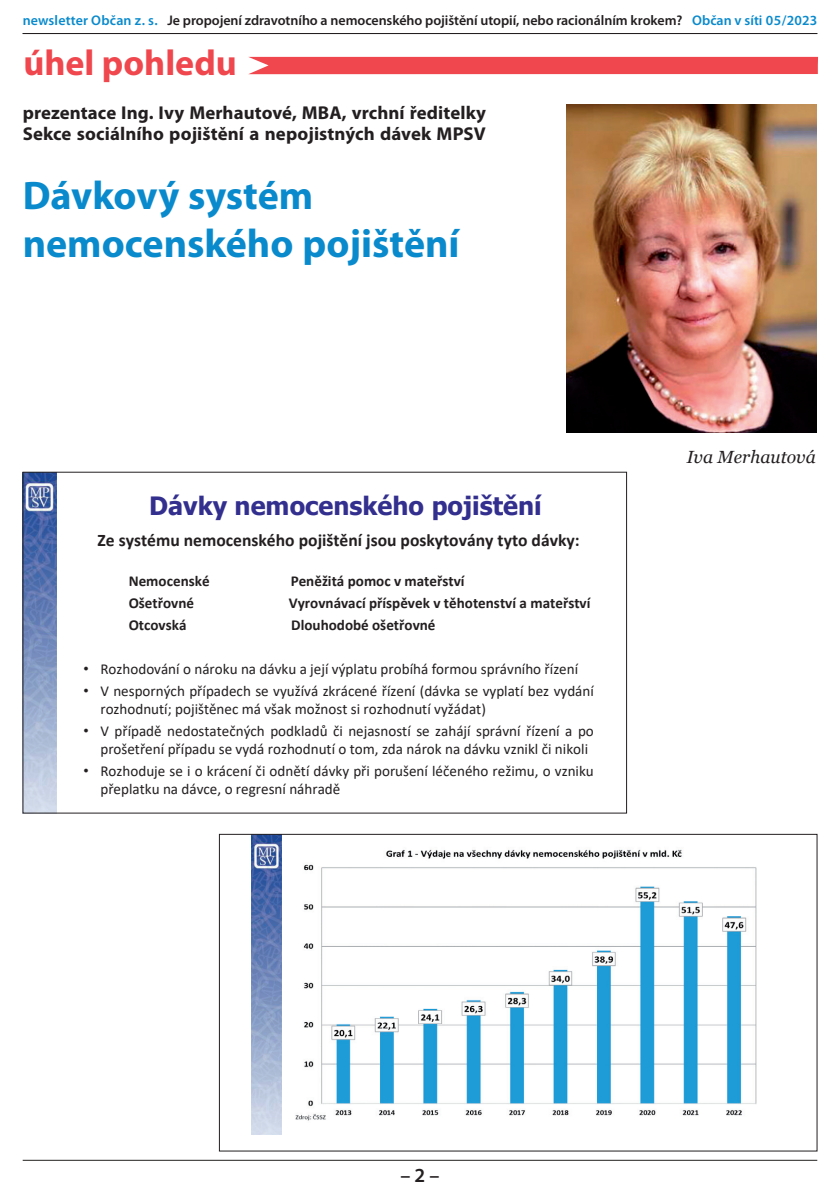
<style>
.page{position:relative;width:840px;height:1191px;background:#fff}
.page>*{position:absolute;margin:0;border:0;box-sizing:border-box;transform-origin:0 0}
.t1{font:700 40px/48px "Myriad Pro";color:#098acd}
.t2{font:700 36px "Myriad Pro";color:#ef474d}
.t3{font:700 25.2px "Tahoma";color:#332f8e}
.t4{font:600 20px "Myriad Pro";color:#231f20}
.t5{font:700 18.6px/20.8px "Myriad Pro";letter-spacing:.005em;color:#231f20}
.t6{font:700 17.6px "Calibri";color:#231f20}
.t7{font:italic 17.6px "Georgia";color:#231f20}
.t8{font:15.2px/18.2px "Calibri";color:#231f20}
.t9{font:700 15.2px "Calibri";color:#231f20}
.t10{font:600 14px "Myriad Pro";letter-spacing:-.005em;color:#231f20}
.s1{color:#098acd}
.s2{font-family:"Arial"}
</style>
<div class="page">
<hr style="left:23px;top:1159px;width:793px;height:1px;background:#231f20">
<hr style="left:23px;top:33px;width:793px;height:1px;background:#231f20">
<div style="left:249px;top:57px;width:568px;height:17px;background:#ef474d"></div>
<img style="left:566px;top:105px;width:250px;height:327px">
<img style="left:25px;top:474px;width:32px;height:337px">
<img style="left:251px;top:836px;width:30px;height:298px">
<img style="left:295px;top:849px;width:462px;height:272px">
<p class="t10" style="left:23px;top:12px;width:795px"><span class="s1">newsletter Občan z. s.</span> Je propojení zdravotního a nemocenského pojištění utopií, nebo racionálním krokem? <span class="s1">Občan v síti 05/2023</span></p>
<h2 class="t2" style="left:23px;top:40px;width:215px">úhel pohledu</h2>
<p class="t5" style="left:23px;top:102px;width:464px">prezentace Ing. Ivy Merhautové, MBA, vrchní ředitelky<br>Sekce sociálního pojištění a nepojistných dávek MPSV</p>
<h1 class="t1" style="left:23px;top:170px;width:438px">Dávkový systém nemocenského pojištění</h1>
<h3 class="t3" style="left:149px;top:488px;width:394px">Dávky nemocenského pojištění</h3>
<p class="t6" style="left:97px;top:527px;width:483px">Ze systému nemocenského pojištění jsou poskytovány tyto dávky:</p>
<p class="t9" style="left:129px;top:570px;width:82px">Nemocenské</p>
<p class="t9" style="left:290px;top:570px;width:175px">Peněžitá pomoc v mateřství</p>
<p class="t9" style="left:129px;top:592px;width:67px">Ošetřovné</p>
<p class="t9" style="left:289px;top:592px;width:303px">Vyrovnávací příspěvek v těhotenství a mateřství</p>
<p class="t9" style="left:129px;top:614px;width:59px">Otcovská</p>
<p class="t9" style="left:291px;top:614px;width:146px">Dlouhodobé ošetřovné</p>
<p class="t8" style="left:83px;top:659px;width:496px"><span class="s2">•</span> Rozhodování o nároku na dávku a její výplatu probíhá formou správního řízení</p>
<p class="t8" style="left:100px;top:681px;width:494px;text-indent:-17px"><span class="s2">•</span> V nesporných případech se využívá zkrácené řízení (dávka se vyplatí bez vydání rozhodnutí; pojištěnec má však možnost si rozhodnutí vyžádat)</p>
<p class="t8" style="left:100px;top:721px;width:494px;text-indent:-17px"><span class="s2">•</span> V případě nedostatečných podkladů či nejasností se zahájí správní řízení a po prošetření případu se vydá rozhodnutí o tom, zda nárok na dávku vznikl či nikoli</p>
<p class="t8" style="left:100px;top:761px;width:494px;text-indent:-17px"><span class="s2">•</span> Rozhoduje se i o krácení či odnětí dávky při porušení léčeného režimu, o vzniku přeplatku na dávce, o regresní náhradě</p>
<p class="t7" style="left:686px;top:445px;width:131px">Iva Merhautová</p>
<h3 class="t4" style="left:400px;top:1162px;width:40px">– 2 –</h3>
</div>
